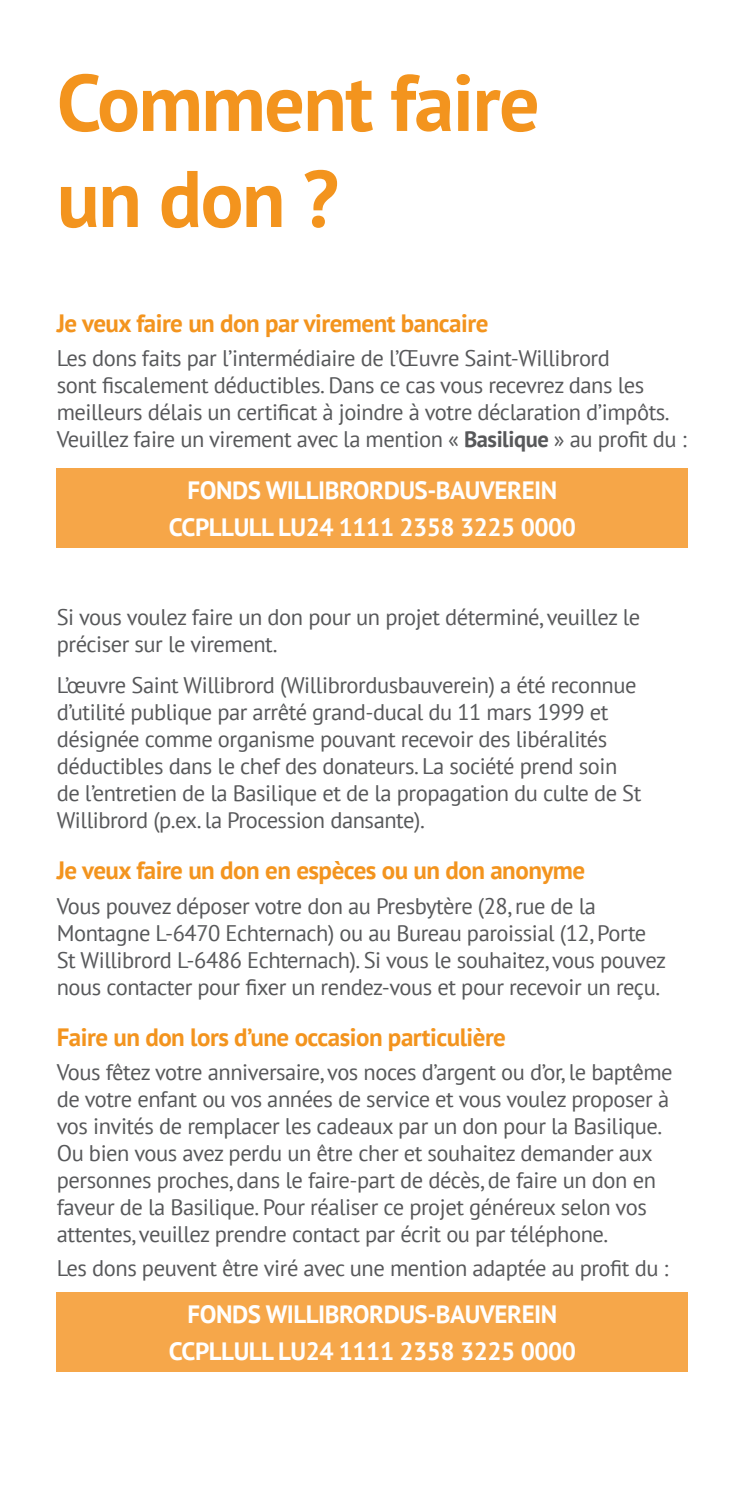
<style>
.page{position:relative;width:745px;height:1489px;background:#fff}
.page>*{position:absolute;margin:0;border:0;box-sizing:border-box;transform-origin:0 0}
.t1{font:700 80px/96px "PT Sans";letter-spacing:-.02em;color:#f3941e}
.t2{font:700 25px "PT Sans";letter-spacing:-.02em;color:#f3941e}
.t3{font:700 25px/37px "PT Sans";letter-spacing:-.02em;color:#fff;text-align:center}
.t4{font:22.5px/27px "PT Sans";letter-spacing:-.02em;color:#57585a}
.s1{font-weight:700}
</style>
<div class="page">
<div style="left:57px;top:468px;width:630px;height:79px;background:#f6a648"></div>
<div style="left:57px;top:1292px;width:630px;height:79px;background:#f6a74a"></div>
<h1 class="t1" style="left:57px;top:53px;width:484px">Comment faire un don ?</h1>
<p class="t2" style="left:57px;top:306px;width:433px">Je veux faire un don par virement bancaire</p>
<p class="t4" style="left:57px;top:344px;width:631px">Les dons faits par l’intermédiaire de l’Œuvre Saint-Willibrord<br>sont fiscalement déductibles. Dans ce cas vous recevrez dans les meilleurs délais un certificat à joindre à votre déclaration d’impôts.<br>Veuillez faire un virement avec la mention « <span class="s1">Basilique</span> » au profit du :</p>
<p class="t3" style="left:169px;top:471px;width:408px">FONDS WILLIBRORDUS-BAUVEREIN<br>CCPLLULL LU24 1111 2358 3225 0000</p>
<p class="t4" style="left:57px;top:603px;width:584px">Si vous voulez faire un don pour un projet déterminé, veuillez le préciser sur le virement.</p>
<p class="t4" style="left:57px;top:671px;width:585px">L’œuvre Saint Willibrord (Willibrordusbauverein) a été reconnue d’utilité publique par arrêté grand-ducal du 11 mars 1999 et désignée comme organisme pouvant recevoir des libéralités déductibles dans le chef des donateurs. La société prend soin de l’entretien de la Basilique et de la propagation du culte de St Willibrord (p.ex. la Procession dansante).</p>
<p class="t2" style="left:57px;top:854px;width:529px">Je veux faire un don en espèces ou un don anonyme</p>
<p class="t4" style="left:57px;top:891px;width:610px">Vous pouvez déposer votre don au Presbytère (28, rue de la Montagne L-6470 Echternach) ou au Bureau paroissial (12, Porte St Willibrord L-6486 Echternach). Si vous le souhaitez, vous pouvez nous contacter pour fixer un rendez-vous et pour recevoir un reçu.</p>
<p class="t2" style="left:57px;top:1020px;width:450px">Faire un don lors d’une occasion particulière</p>
<p class="t4" style="left:57px;top:1057px;width:617px">Vous fêtez votre anniversaire, vos noces d’argent ou d’or, le baptême de votre enfant ou vos années de service et vous voulez proposer à vos invités de remplacer les cadeaux par un don pour la Basilique.<br>Ou bien vous avez perdu un être cher et souhaitez demander aux personnes proches, dans le faire-part de décès, de faire un don en faveur de la Basilique. Pour réaliser ce projet généreux selon vos attentes, veuillez prendre contact par écrit ou par téléphone.</p>
<p class="t4" style="left:57px;top:1254px;width:613px">Les dons peuvent être viré avec une mention adaptée au profit du :</p>
<p class="t3" style="left:169px;top:1294px;width:408px">FONDS WILLIBRORDUS-BAUVEREIN<br>CCPLLULL LU24 1111 2358 3225 0000</p>
</div>
